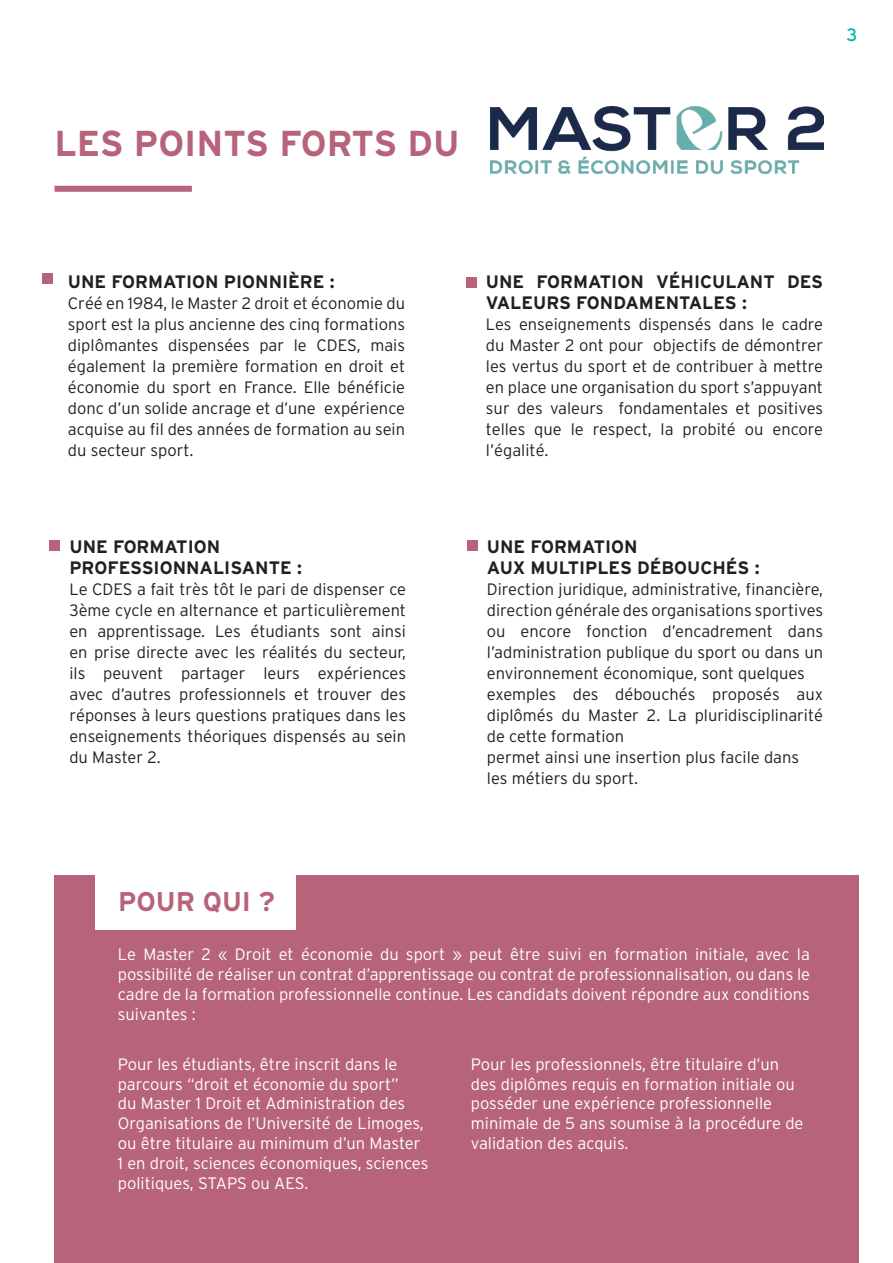
<style>
.page{position:relative;width:893px;height:1263px;background:#fff}
.page>*{position:absolute;margin:0;border:0;box-sizing:border-box;transform-origin:0 0}
.t1{font:700 36px "Interstate";color:#b7637a}
.t2{font:700 27px "Interstate";color:#b7637a}
.t3{font:700 18px/21px "Interstate";color:#231f20}
.t4{font:18px "Interstate";color:#03b9b4}
.t5{font:300 16.5px/21px "Interstate";color:#231f20;text-align:justify}
.t6{font:300 16.5px/19.8px "Interstate";color:#fff}
</style>
<div class="page">
<hr style="left:0;top:275px;width:1px;height:710px;background:#231f20">
<div style="left:55px;top:875px;width:804px;height:388px;background:#b7637a"></div>
<img style="left:491px;top:106px;width:332px;height:68px">
<div style="left:55px;top:186px;width:137px;height:6px;background:#b7637a"></div>
<div style="left:43px;top:273px;width:10px;height:11px;background:#b7637a"></div>
<div style="left:466px;top:277px;width:10px;height:11px;background:#b7637a"></div>
<div style="left:467px;top:540px;width:10px;height:11px;background:#b7637a"></div>
<div style="left:49px;top:540px;width:11px;height:11px;background:#b7637a"></div>
<div style="left:96px;top:848px;width:200px;height:81px;background:#fff"></div>
<p class="t1" style="left:55px;top:124px;width:406px">LES POINTS FORTS DU</p>
<p class="t4" style="left:847px;top:24px;width:13px">3</p>
<p class="t3" style="left:68px;top:271px;width:268px">UNE FORMATION PIONNIÈRE :</p>
<p class="t5" style="left:68px;top:292px;width:339px">Créé en 1984, le Master 2 droit et économie du sport est la plus ancienne des cinq formations diplômantes dispensées par le CDES, mais également la première formation en droit et économie du sport en France. Elle bénéficie donc d’un solide ancrage et d’une expérience acquise au fil des années de formation au sein du secteur sport.</p>
<p class="t3" style="left:69px;top:536px;width:152px">UNE FORMATION</p>
<p class="t3" style="left:69px;top:557px;width:234px">PROFESSIONNALISANTE :</p>
<p class="t5" style="left:69px;top:579px;width:338px">Le CDES a fait très tôt le pari de dispenser ce 3ème cycle en alternance et particulièrement en apprentissage. Les étudiants sont ainsi en prise directe avec les réalités du secteur, ils peuvent partager leurs expériences avec d’autres professionnels et trouver des réponses à leurs questions pratiques dans les enseignements théoriques dispensés au sein du Master 2.</p>
<p class="t2" style="left:118px;top:886px;width:158px">POUR QUI ?</p>
<p class="t3" style="left:486px;top:271px;width:339px">UNE FORMATION VÉHICULANT DES<br>VALEURS FONDAMENTALES :</p>
<p class="t5" style="left:486px;top:313px;width:339px">Les enseignements dispensés dans le cadre du Master 2 ont pour objectifs de démontrer les vertus du sport et de contribuer à mettre en place une organisation du sport s’appuyant sur des valeurs fondamentales et positives telles que le respect, la probité ou encore l’égalité.</p>
<p class="t3" style="left:487px;top:536px;width:152px">UNE FORMATION</p>
<p class="t3" style="left:487px;top:557px;width:274px">AUX MULTIPLES DÉBOUCHÉS :</p>
<p class="t5" style="left:487px;top:579px;width:338px">Direction juridique, administrative, financière, direction générale des organisations sportives ou encore fonction d’encadrement dans l’administration publique du sport ou dans un environnement économique, sont quelques</p>
<p class="t5" style="left:487px;top:684px;width:338px">exemples des débouchés proposés aux diplômés du Master 2. La pluridisciplinarité de cette formation</p>
<p class="t5" style="left:487px;top:747px;width:314px">permet ainsi une insertion plus facile dans</p>
<p class="t5" style="left:487px;top:768px;width:153px">les métiers du sport.</p>
<p class="t6" style="left:118px;top:944px;width:694px;text-align:justify">Le Master 2 « Droit et économie du sport » peut être suivi en formation initiale, avec la possibilité de réaliser un contrat d’apprentissage ou contrat de professionnalisation, ou dans le cadre de la formation professionnelle continue. Les candidats doivent répondre aux conditions suivantes :</p>
<p class="t6" style="left:118px;top:1054px;width:312px">Pour les étudiants, être inscrit dans le parcours “droit et économie du sport”<br>du Master 1 Droit et Administration des Organisations de l’Université de Limoges, ou être titulaire au minimum d’un Master 1 en droit, sciences économiques, sciences politiques, STAPS ou AES.</p>
<p class="t6" style="left:471px;top:1054px;width:334px">Pour les professionnels, être titulaire d’un des diplômes requis en formation initiale ou posséder une expérience professionnelle minimale de 5 ans soumise à la procédure de validation des acquis.</p>
</div>
